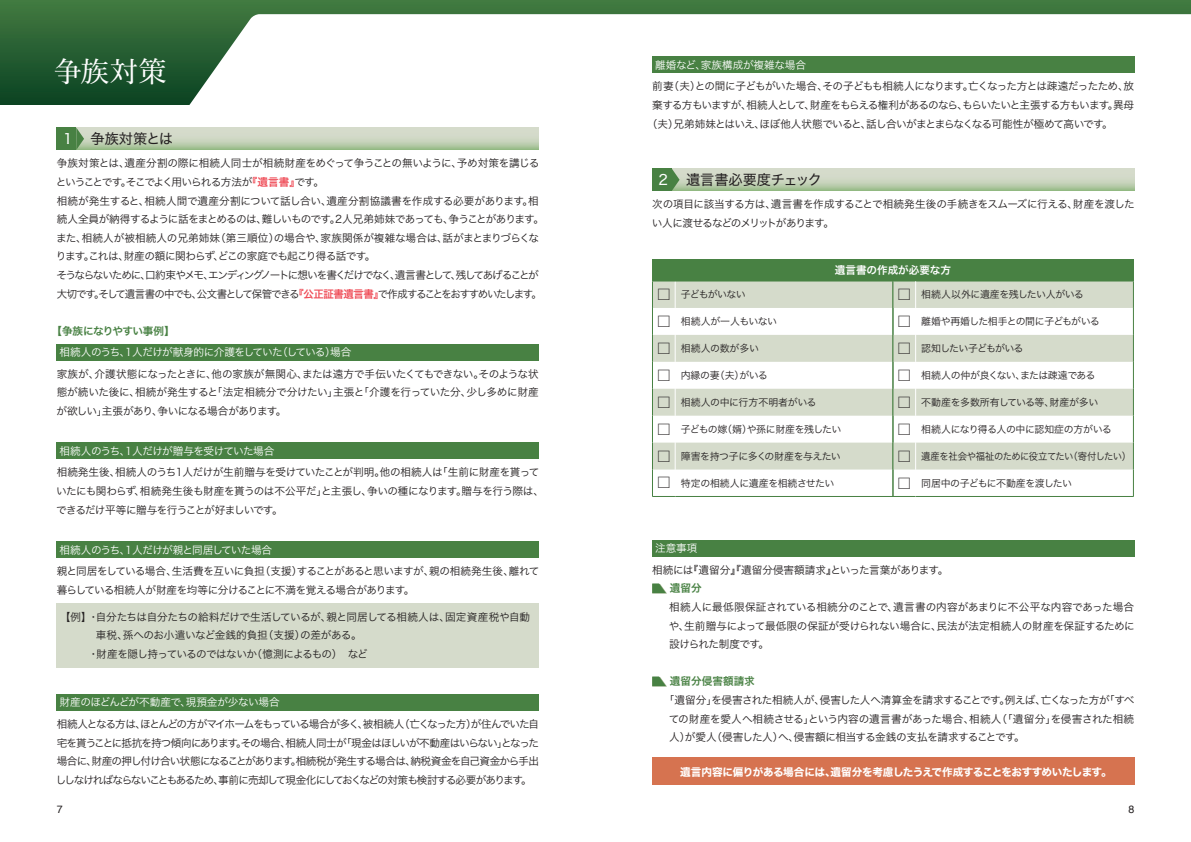
<style>
.page{position:relative;width:1191px;height:842px;background:#fff}
.page>*{position:absolute;margin:0;border:0;box-sizing:border-box;transform-origin:0 0}
.t1{font:500 28.3px "Yu Min";color:#fff}
.t2{font:14.2px "Hiragino Sans W4";color:#231f20}
.t3{font:14.2px "Hiragino Sans W4";color:#fff}
.t4{font:10.6px/18.6px "Hiragino Sans W3";letter-spacing:-.055em;color:#231f20}
.t5{font:10.6px "Hiragino Sans W3";letter-spacing:-.03em;color:#fff}
.t6{font:10.6px "Hiragino Sans W3";letter-spacing:-.085em;color:#231f20}
.t7{font:10.6px "Hiragino Sans W3";letter-spacing:-.025em;color:#231f20}
.t8{font:10.6px "Hiragino Sans W7";letter-spacing:-.04em;color:#fff}
.t9{font:10.6px "Hiragino Sans W3";letter-spacing:-.01em;color:#231f20}
.t10{font:10.6px "Hiragino Sans W3";letter-spacing:-.02em;color:#231f20}
.t11{font:10.6px "Hiragino Sans W3";letter-spacing:-.07em;color:#fff}
.t12{font:10.6px "Hiragino Sans W3";letter-spacing:-.005em;color:#fff}
.t13{font:10.6px "Hiragino Sans W6";letter-spacing:-.055em;color:#488143}
.t14{font:10.6px "Hiragino Sans W6";color:#488143}
.t15{font:10.6px "Hiragino Sans W6";letter-spacing:-.01em;color:#fff}
.t16{font:10.6px "Helvetica";color:#231f20}
.t17{font:9.9px "Hiragino Sans W3";letter-spacing:-.045em;color:#231f20}
.t18{font:9.9px "Hiragino Sans W3";letter-spacing:-.025em;color:#231f20}
.t19{font:9.9px "Hiragino Sans W3";letter-spacing:-.045em;color:#231f20;scale:.94 1}
.t20{font:9.9px "Hiragino Sans W3";letter-spacing:-.08em;color:#231f20}
.t21{font:9.9px "Hiragino Sans W3";letter-spacing:-.075em;color:#231f20}
.s1{font-family:"Hiragino Sans W6";color:#ef4d58}
.s2{font-size:14.9px}
</style>
<div class="page">
<div style="left:0;top:0;width:1191px;height:105px;background:linear-gradient(to bottom,#437a41,#0a4222)"></div>
<svg style="left:187px;top:14px;width:1004px;height:91px"></svg>
<svg style="left:84px;top:128px;width:454px;height:22px;background:#c4d2b8"></svg>
<div style="left:57px;top:128px;width:19px;height:22px;background:#488143"></div>
<svg style="left:76px;top:128px;width:8px;height:22px"></svg>
<div style="left:57px;top:344px;width:482px;height:16px;background:#488143"></div>
<div style="left:57px;top:443px;width:482px;height:16px;background:#488143"></div>
<div style="left:57px;top:541px;width:482px;height:17px;background:#488143"></div>
<div style="left:57px;top:603px;width:482px;height:65px;background:#d5dbcb"></div>
<div style="left:57px;top:694px;width:482px;height:17px;background:#488143"></div>
<div style="left:652px;top:540px;width:482px;height:16px;background:#488143"></div>
<svg style="left:652px;top:583px;width:15px;height:11px"></svg>
<svg style="left:652px;top:676px;width:15px;height:11px"></svg>
<svg style="left:679px;top:169px;width:455px;height:22px;background:#c4d2b8"></svg>
<div style="left:652px;top:169px;width:20px;height:22px;background:#488143"></div>
<svg style="left:672px;top:169px;width:7px;height:22px"></svg>
<div style="left:652px;top:57px;width:482px;height:16px;background:#488143"></div>
<svg style="left:676px;top:282px;width:216px;height:187px;fill:#d5dbcb"></svg>
<hr style="left:675px;top:496px;width:218px;height:1px;background:#488143">
<svg style="left:652px;top:281px;width:24px;height:216px"></svg>
<hr style="left:675px;top:281px;width:218px;height:1px;background:#488143">
<svg style="left:916px;top:282px;width:217px;height:187px;fill:#d5dbcb"></svg>
<svg style="left:1133px;top:281px;width:1px;height:215px"></svg>
<hr style="left:915px;top:496px;width:218px;height:1px;background:#488143">
<hr style="left:915px;top:281px;width:218px;height:1px;background:#488143">
<svg style="left:892px;top:281px;width:24px;height:216px"></svg>
<div style="left:652px;top:758px;width:482px;height:27px;background:#d67350"></div>
<div style="left:652px;top:259px;width:481px;height:22px;background:#488143"></div>
<h1 class="t1" style="left:54px;top:45px;width:115px">争族対策</h1>
<h2 class="t3" style="left:63px;top:126px;width:11px">1</h2>
<h2 class="t2" style="left:91px;top:126px;width:84px">争族対策とは</h2>
<p class="t4" style="left:56px;top:153px;width:490px">争族対策とは、遺産分割の際に相続人同士が相続財産をめぐって争うことの無いように、予め対策を講じるということです。そこでよく用いられる方法が<span class="s1">『遺言書』</span>です。<br>相続が発生すると、相続人間で遺産分割について話し合い、遺産分割協議書を作成する必要があります。相続人全員が納得するように話をまとめるのは、難しいものです。2人兄弟姉妹であっても、争うことがあります。また、相続人が被相続人の兄弟姉妹（第三順位）の場合や、家族関係が複雑な場合は、話がまとまりづらくなります。これは、財産の額に関わらず、どこの家庭でも起こり得る話です。<br>そうならないために、口約束やメモ、エンディングノートに想いを書くだけでなく、遺言書として、残してあげることが大切です。そして遺言書の中でも、公文書として保管できる<span class="s1">『公正証書遺言書』</span>で作成することをおすすめいたします。</p>
<p class="t13" style="left:51px;top:321px;width:125px">【争族になりやすい事例】</p>
<p class="t5" style="left:60px;top:343px;width:293px">相続人のうち、1人だけが献身的に介護をしていた（している）場合</p>
<p class="t4" style="left:56px;top:364px;width:484px;text-align:justify">家族が、介護状態になったときに、他の家族が無関心、または遠方で手伝いたくてもできない。そのような状態が続いた後に、相続が発生すると「法定相続分で分けたい」主張と「介護を行っていた分、少し多めに財産が欲しい」主張があり、争いになる場合があります。</p>
<p class="t5" style="left:60px;top:441px;width:216px">相続人のうち、1人だけが贈与を受けていた場合</p>
<p class="t4" style="left:56px;top:462px;width:489px">相続発生後、相続人のうち1人だけが生前贈与を受けていたことが判明。他の相続人は「生前に財産を貰っていたにも関わらず、相続発生後も財産を貰うのは不公平だ」と主張し、争いの種になります。贈与を行う際は、できるだけ平等に贈与を行うことが好ましいです。</p>
<p class="t11" style="left:60px;top:540px;width:214px">相続人のうち、1人だけが親と同居していた場合</p>
<p class="t4" style="left:57px;top:561px;width:484px">親と同居をしている場合、生活費を互いに負担（支援）することがあると思いますが、親の相続発生後、離れて暮らしている相続人が財産を均等に分けることに不満を覚える場合があります。</p>
<p class="t7" style="left:60px;top:607px;width:472px">【例】・ 自分たちは自分たちの給料だけで生活しているが、親と同居してる相続人は、固定資産税や自動</p>
<p class="t10" style="left:96px;top:626px;width:267px">車税、孫へのお小遣いなど金銭的負担（支援）の差がある。</p>
<p class="t4" style="left:88px;top:644px;width:281px">・財産を隠し持っているのではないか（憶測によるもの）　など</p>
<p class="t5" style="left:60px;top:693px;width:222px">財産のほどんどが不動産で、現預金が少ない場合</p>
<p class="t4" style="left:56px;top:714px;width:485px;text-align:justify">相続人となる方は、ほとんどの方がマイホームをもっている場合が多く、被相続人（亡くなった方）が住んでいた自宅を貰うことに抵抗を持つ傾向にあります。その場合、相続人同士が「現金はほしいが不動産はいらない」となった場合に、財産の押し付け合い状態になることがあります。相続税が発生する場合は、納税資金を自己資金から手出ししなければならないこともあるため、事前に売却して現金化にしておくなどの対策も検討する必要があります。</p>
<p class="t12" style="left:655px;top:55px;width:153px">離婚など、家族構成が複雑な場合</p>
<p class="t4" style="left:652px;top:76px;width:483px">前妻（夫）との間に子どもがいた場合、その子どもも相続人になります。亡くなった方とは疎遠だったため、放</p>
<p class="t6" style="left:652px;top:96px;width:483px">棄する方もいますが、相続人として、財産をもらえる権利があるのなら、もらいたいと主張する方もいます。異母</p>
<p class="t4" style="left:647px;top:113px;width:467px">（夫）兄弟姉妹とはいえ、ほぼ他人状態でいると、話し合いがまとまらなくなる可能性が極めて高いです。</p>
<h2 class="t3" style="left:658px;top:167px;width:11px">2</h2>
<h2 class="t2" style="left:686px;top:167px;width:137px">遺言書必要度チェック</h2>
<p class="t4" style="left:652px;top:194px;width:484px">次の項目に該当する方は、遺言書を作成することで相続発生後の手続きをスムーズに行える、財産を渡したい人に渡せるなどのメリットがあります。</p>
<p class="t15" style="left:835px;top:261px;width:117px">遺言書の作成が必要な方</p>
<p class="t21" style="left:656px;top:286px;width:91px"><span class="s2">□</span> 子どもがいない</p>
<p class="t18" style="left:656px;top:313px;width:122px"><span class="s2">□</span> 相続人が一人もいない</p>
<p class="t18" style="left:656px;top:340px;width:104px"><span class="s2">□</span> 相続人の数が多い</p>
<p class="t17" style="left:656px;top:366px;width:113px"><span class="s2">□</span> 内縁の妻（夫）がいる</p>
<p class="t18" style="left:656px;top:393px;width:162px"><span class="s2">□</span> 相続人の中に行方不明者がいる</p>
<p class="t17" style="left:656px;top:420px;width:186px"><span class="s2">□</span> 子どもの嫁（婿）や孫に財産を残したい</p>
<p class="t17" style="left:656px;top:447px;width:186px"><span class="s2">□</span> 障害を持つ子に多くの財産を与えたい</p>
<p class="t17" style="left:656px;top:474px;width:179px"><span class="s2">□</span> 特定の相続人に遺産を相続させたい</p>
<p class="t17" style="left:896px;top:286px;width:188px"><span class="s2">□</span> 相続人以外に遺産を残したい人がいる</p>
<p class="t17" style="left:896px;top:313px;width:204px"><span class="s2">□</span> 離婚や再婚した相手との間に子どもがいる</p>
<p class="t20" style="left:896px;top:340px;width:128px"><span class="s2">□</span> 認知したい子どもがいる</p>
<p class="t17" style="left:896px;top:366px;width:200px"><span class="s2">□</span> 相続人の仲が良くない、または疎遠である</p>
<p class="t17" style="left:896px;top:393px;width:203px"><span class="s2">□</span> 不動産を多数所有している等、財産が多い</p>
<p class="t17" style="left:896px;top:420px;width:216px"><span class="s2">□</span> 相続人になり得る人の中に認知症の方がいる</p>
<p class="t19" style="left:896px;top:447px;width:251px"><span class="s2">□</span> 遺産を社会や福祉のために役立てたい（寄付したい）</p>
<p class="t17" style="left:896px;top:474px;width:177px"><span class="s2">□</span> 同居中の子どもに不動産を渡したい</p>
<p class="t5" style="left:655px;top:539px;width:44px">注意事項</p>
<p class="t9" style="left:652px;top:560px;width:298px">相続には『遺留分』『遺留分侵害額請求』といった言葉があります。</p>
<p class="t14" style="left:670px;top:579px;width:33px">遺留分</p>
<p class="t4" style="left:669px;top:597px;width:467px;text-align:justify">相続人に最低限保証されている相続分のことで、遺言書の内容があまりに不公平な内容であった場合や、生前贈与によって最低限の保証が受けられない場合に、民法が法定相続人の財産を保証するために設けられた制度です。</p>
<p class="t14" style="left:670px;top:672px;width:87px">遺留分侵害額請求</p>
<p class="t4" style="left:668px;top:690px;width:467px;text-align:justify;text-indent:-5px">「遺留分」を侵害された相続人が、侵害した人へ清算金を請求することです。例えば、亡くなった方が「すべての財産を愛人へ相続させる」という内容の遺言書があった場合、相続人（「遺留分」を侵害された相続人）が愛人（侵害した人）へ、侵害額に相当する金銭の支払を請求することです。　</p>
<p class="t8" style="left:680px;top:763px;width:433px">遺言内容に偏りがある場合には、遺留分を考慮したうえで作成することをおすすめいたします。</p>
<p class="t16" style="left:57px;top:801px;width:7px">7</p>
<p class="t16" style="left:1128px;top:801px;width:7px">8</p>
</div>
